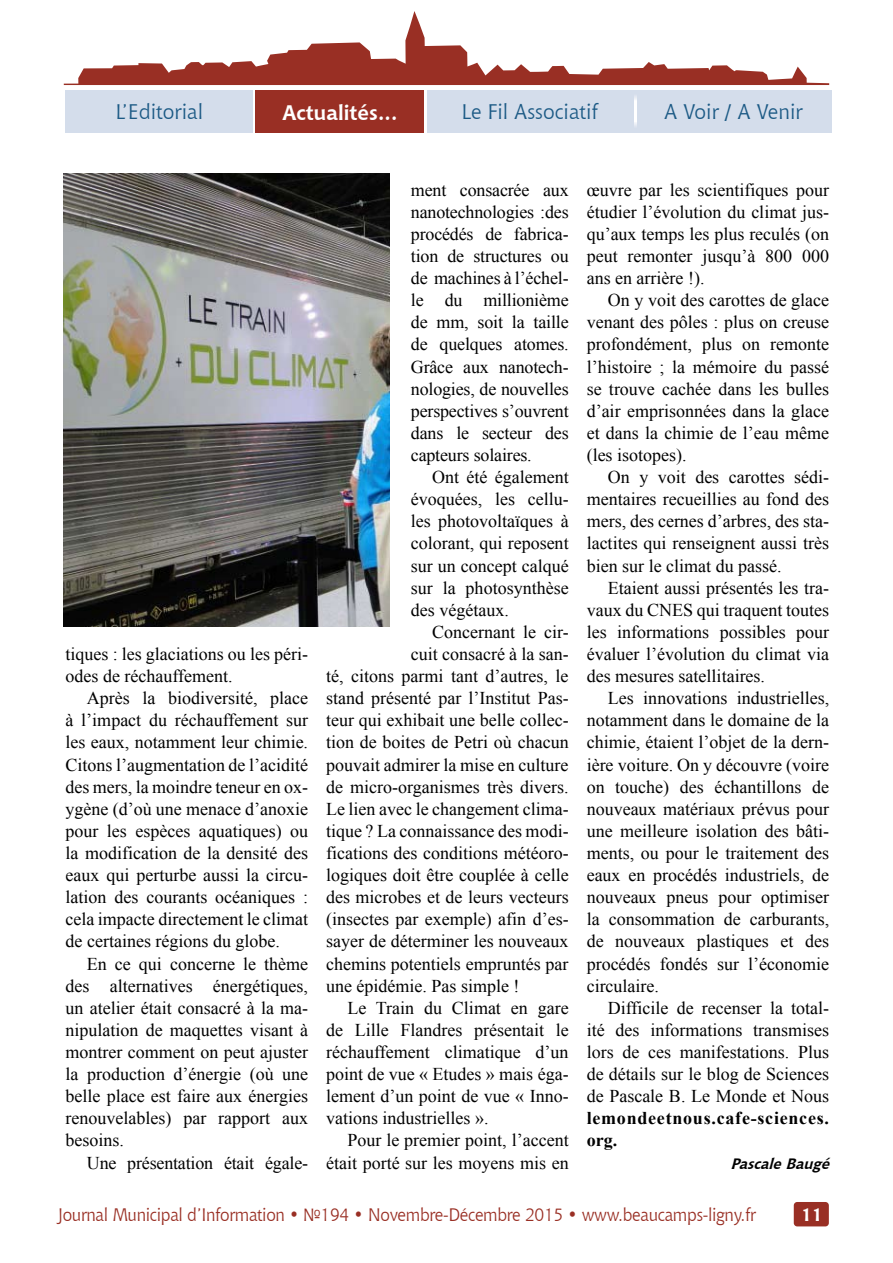
<style>
.page{position:relative;width:893px;height:1263px;background:#fff}
.page>*{position:absolute;margin:0;border:0;box-sizing:border-box;transform-origin:0 0}
.t1{font:21px "Chianti BT";color:#1c5a85}
.t2{font:700 21px "Chianti BT";color:#fff}
.t3{font:18px/22px "Times New Roman";color:#000;text-align:justify}
.t4{font:18px "Chianti BT";letter-spacing:-.02em;color:#992f24;scale:.95 1}
.t5{font:700 18px/22px "Times New Roman";letter-spacing:.04em;color:#000}
.t6{font:700 18px "Chianti BT";color:#fff}
.t7{font:italic 700 15px "Chianti BT";color:#000}
</style>
<div class="page">
<svg style="left:64px;top:11px;width:765px;height:74px"></svg>
<div style="left:794px;top:1202px;width:35px;height:24px;background:#992f24;border-radius:3px"></div>
<img style="left:64px;top:173px;width:326px;height:453px">
<div style="left:256px;top:90px;width:576px;height:42px;background:#d4ddeb"></div>
<div style="left:256px;top:90px;width:168px;height:43px;background:#992f24"></div>
<hr style="left:425px;top:90px;width:2px;height:43px;background:#fff">
<svg style="left:635px;top:96px;width:2px;height:30px"></svg>
<div style="left:66px;top:90px;width:187px;height:42px;background:#d4ddeb"></div>
<p class="t1" style="left:116px;top:98px;width:89px">L’Editorial</p>
<p class="t2" style="left:282px;top:97px;width:117px">Actualités...</p>
<p class="t1" style="left:461px;top:98px;width:138px">Le Fil Associatif</p>
<p class="t1" style="left:664px;top:98px;width:140px">A Voir / A Venir</p>
<p class="t3" style="left:66px;top:643px;width:244px">tiques : les glaciations ou les péri&shy;odes de réchauffement.</p>
<p class="t3" style="left:66px;top:687px;width:244px;text-indent:21px">Après la biodiversité, place à l’impact du réchauffement sur les eaux, notamment leur chimie.<br>Citons l’augmentation de l’acidité des mers, la moindre teneur en ox&shy;ygène (d’où une menace d’anoxie pour les espèces aquatiques) ou la modification de la densité des eaux qui perturbe aussi la circu&shy;lation des courants océaniques : cela impacte directement le climat de certaines régions du globe.</p>
<p class="t3" style="left:66px;top:952px;width:244px;text-indent:21px">En ce qui concerne le thème des alternatives énergétiques, un atelier était consacré à la ma&shy;nipulation de maquettes visant à montrer comment on peut ajuster la production d’énergie (où une belle place est faire aux énergies renouvelables) par rapport aux besoins.</p>
<p class="t3" style="left:87px;top:1151px;width:223px">Une présentation était égale-</p>
<p class="t3" style="left:411px;top:178px;width:159px">ment consacrée aux nanotechnologies :des procédés de fabrica&shy;tion de structures ou de machines à l’échel&shy;le du millionième de mm, soit la taille de quelques atomes.<br>Grâce aux nanotech&shy;nologies, de nouvelles perspectives s’ouvrent dans le secteur des capteurs solaires.</p>
<p class="t3" style="left:411px;top:466px;width:159px;text-indent:21px">Ont été également évoquées, les cellu&shy;les photovoltaïques à colorant, qui reposent sur un concept calqué sur la photosynthèse des végétaux.</p>
<p class="t3" style="left:432px;top:620px;width:138px">Concernant le cir-</p>
<p class="t3" style="left:411px;top:643px;width:159px">cuit consacré à la san-</p>
<p class="t3" style="left:326px;top:665px;width:244px">té, citons parmi tant d’autres, le</p>
<p class="t3" style="left:326px;top:687px;width:244px">stand présenté par l’Institut Pas-</p>
<p class="t3" style="left:326px;top:709px;width:244px">teur qui exhibait une belle collec-</p>
<p class="t3" style="left:326px;top:731px;width:244px">tion de boites de Petri où chacun</p>
<p class="t3" style="left:326px;top:753px;width:244px">pouvait admirer la mise en culture</p>
<p class="t3" style="left:326px;top:775px;width:244px">de micro-organismes très divers.</p>
<p class="t3" style="left:326px;top:797px;width:244px">Le lien avec le changement clima-</p>
<p class="t3" style="left:326px;top:819px;width:244px">tique ? La connaissance des modi-</p>
<p class="t3" style="left:326px;top:842px;width:244px">fications des conditions météoro-</p>
<p class="t3" style="left:326px;top:864px;width:244px">logiques doit être couplée à celle</p>
<p class="t3" style="left:326px;top:886px;width:244px">des microbes et de leurs vecteurs</p>
<p class="t3" style="left:326px;top:908px;width:244px">(insectes par exemple) afin d’es-</p>
<p class="t3" style="left:326px;top:930px;width:244px">sayer de déterminer les nouveaux</p>
<p class="t3" style="left:326px;top:952px;width:244px">chemins potentiels empruntés par</p>
<p class="t3" style="left:326px;top:974px;width:195px">une épidémie. Pas simple !</p>
<p class="t3" style="left:347px;top:996px;width:223px">Le Train du Climat en gare</p>
<p class="t3" style="left:326px;top:1018px;width:244px">de Lille Flandres présentait le</p>
<p class="t3" style="left:326px;top:1041px;width:244px">réchauffement climatique d’un</p>
<p class="t3" style="left:326px;top:1063px;width:244px">point de vue « Etudes » mais éga-</p>
<p class="t3" style="left:326px;top:1085px;width:244px">lement d’un point de vue « Inno-</p>
<p class="t3" style="left:326px;top:1107px;width:164px">vations industrielles ».</p>
<p class="t3" style="left:347px;top:1129px;width:223px">Pour le premier point, l’accent</p>
<p class="t3" style="left:326px;top:1151px;width:244px">était porté sur les moyens mis en</p>
<p class="t3" style="left:587px;top:178px;width:244px">œuvre par les scientifiques pour étudier l’évolution du climat jus&shy;qu’aux temps les plus reculés (on peut remonter jusqu’à 800 000 ans en arrière !).</p>
<p class="t3" style="left:587px;top:289px;width:244px;text-indent:21px">On y voit des carottes de glace venant des pôles : plus on creuse profondément, plus on remonte l’histoire ; la mémoire du passé se trouve cachée dans les bulles d’air emprisonnées dans la glace et dans la chimie de l’eau même (les isotopes).</p>
<p class="t3" style="left:587px;top:466px;width:244px;text-indent:21px">On y voit des carottes sédi&shy;mentaires recueillies au fond des mers, des cernes d’arbres, des sta&shy;lactites qui renseignent aussi très bien sur le climat du passé.</p>
<p class="t3" style="left:587px;top:576px;width:244px;text-indent:21px">Etaient aussi présentés les tra&shy;vaux du CNES qui traquent toutes les informations possibles pour évaluer l’évolution du climat via des mesures satellitaires.</p>
<p class="t3" style="left:587px;top:687px;width:244px;text-indent:21px">Les innovations industrielles, notamment dans le domaine de la chimie, étaient l’objet de la dern&shy;ière voiture. On y découvre (voire on touche) des échantillons de nouveaux matériaux prévus pour une meilleure isolation des bâti&shy;ments, ou pour le traitement des eaux en procédés industriels, de nouveaux pneus pour optimiser la consommation de carburants, de nouveaux plastiques et des procédés fondés sur l’économie circulaire.</p>
<p class="t3" style="left:587px;top:996px;width:244px;text-indent:21px">Difficile de recenser la total&shy;ité des informations transmises lors de ces manifestations. Plus de détails sur le blog de Sciences de Pascale B. Le Monde et Nous</p>
<p class="t5" style="left:587px;top:1107px;width:244px">lemondeetnous.cafe-sciences. org.</p>
<p class="t7" style="left:730px;top:1153px;width:106px">PascaleBaugé</p>
<p class="t4" style="left:57px;top:1202px;width:737px">Journal Municipal d’Information • №194 • Novembre-Décembre 2015 • www.beaucamps-ligny.fr</p>
<p class="t6" style="left:801px;top:1201px;width:23px">11</p>
</div>
